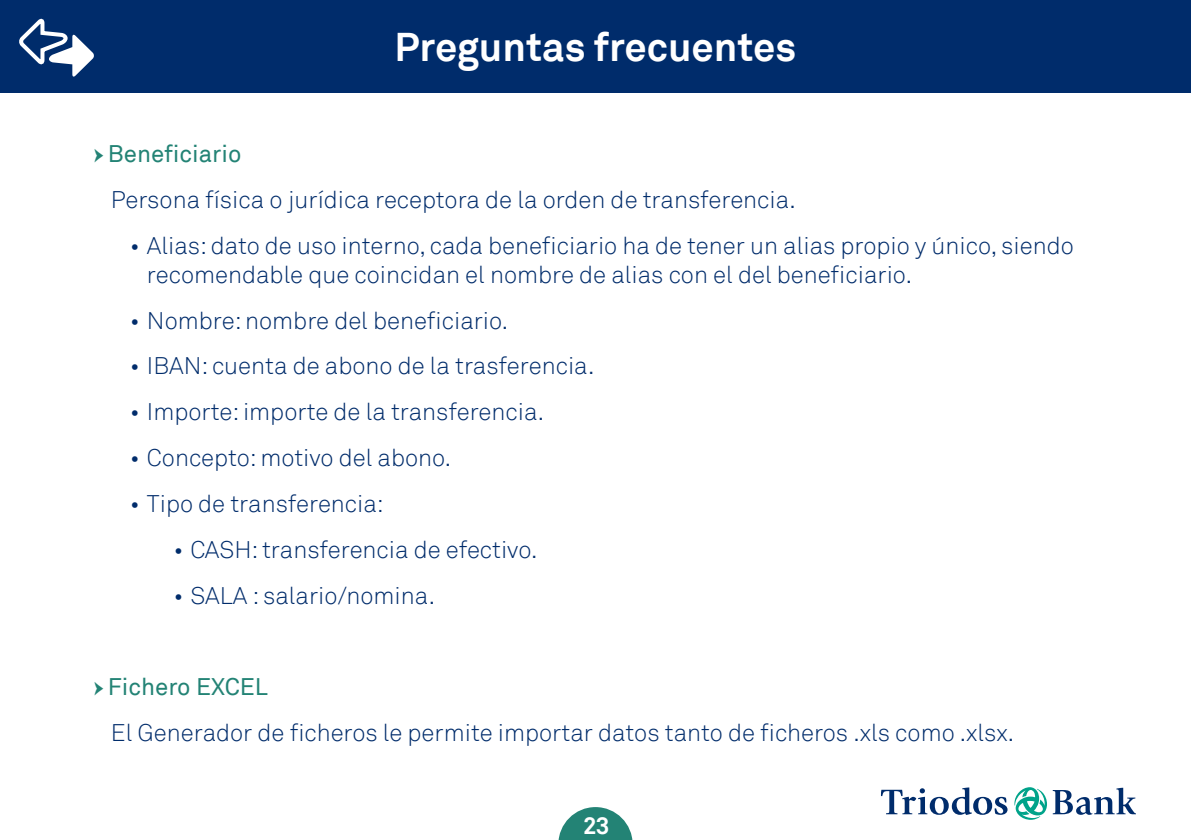
<style>
.page{position:relative;width:1191px;height:840px;background:#fff}
.page>*{position:absolute;margin:0;border:0;box-sizing:border-box;transform-origin:0 0}
.t1{font:700 40px "Akkurat";color:#fff}
.t2{font:300 24px/28.8px "Akkurat";color:#002c6b}
.t3{font:24px "Akkurat";color:#238375}
.t4{font:700 24px "Akkurat";color:#fff}
.s1{font-family:"Minion Pro"}
</style>
<div class="page">
<svg style="left:1014px;top:787px;width:122px;height:32px"></svg>
<svg style="left:881px;top:787px;width:126px;height:27px"></svg>
<div style="left:0;top:0;width:1191px;height:92px;background:#002c6b"></div>
<svg style="left:19px;top:19px;width:75px;height:58px"></svg>
<svg style="left:558px;top:807px;width:74px;height:32px"></svg>
<p class="t1" style="left:395px;top:21px;width:403px">Preguntas frecuentes</p>
<p class="t3" style="left:94px;top:140px;width:149px"><span class="s1">→</span>Beneficiario</p>
<p class="t2" style="left:111px;top:186px;width:686px">Persona física o jurídica receptora de la orden de transferencia.</p>
<p class="t2" style="left:147px;top:231px;width:928px;text-indent:-17px">• Alias: dato de uso interno, cada beneficiario ha de tener un alias propio y único, siendo recomendable que coincidan el nombre de alias con el del beneficiario.</p>
<p class="t2" style="left:130px;top:306px;width:380px">• Nombre: nombre del beneficiario.</p>
<p class="t2" style="left:130px;top:352px;width:466px">• IBAN: cuenta de abono de la trasferencia.</p>
<p class="t2" style="left:130px;top:398px;width:416px">• Importe: importe de la transferencia.</p>
<p class="t2" style="left:130px;top:443px;width:323px">• Concepto: motivo del abono.</p>
<p class="t2" style="left:130px;top:489px;width:255px">• Tipo de transferencia:</p>
<p class="t2" style="left:173px;top:535px;width:365px">• CASH: transferencia de efectivo.</p>
<p class="t2" style="left:173px;top:581px;width:263px">• SALA : salario/nomina.</p>
<p class="t3" style="left:94px;top:672px;width:175px"><span class="s1">→</span> Fichero EXCEL</p>
<p class="t2" style="left:111px;top:718px;width:904px">El Generador de ficheros le permite importar datos tanto de ficheros .xls como .xlsx.</p>
<p class="t4" style="left:583px;top:810px;width:28px">23</p>
</div>
